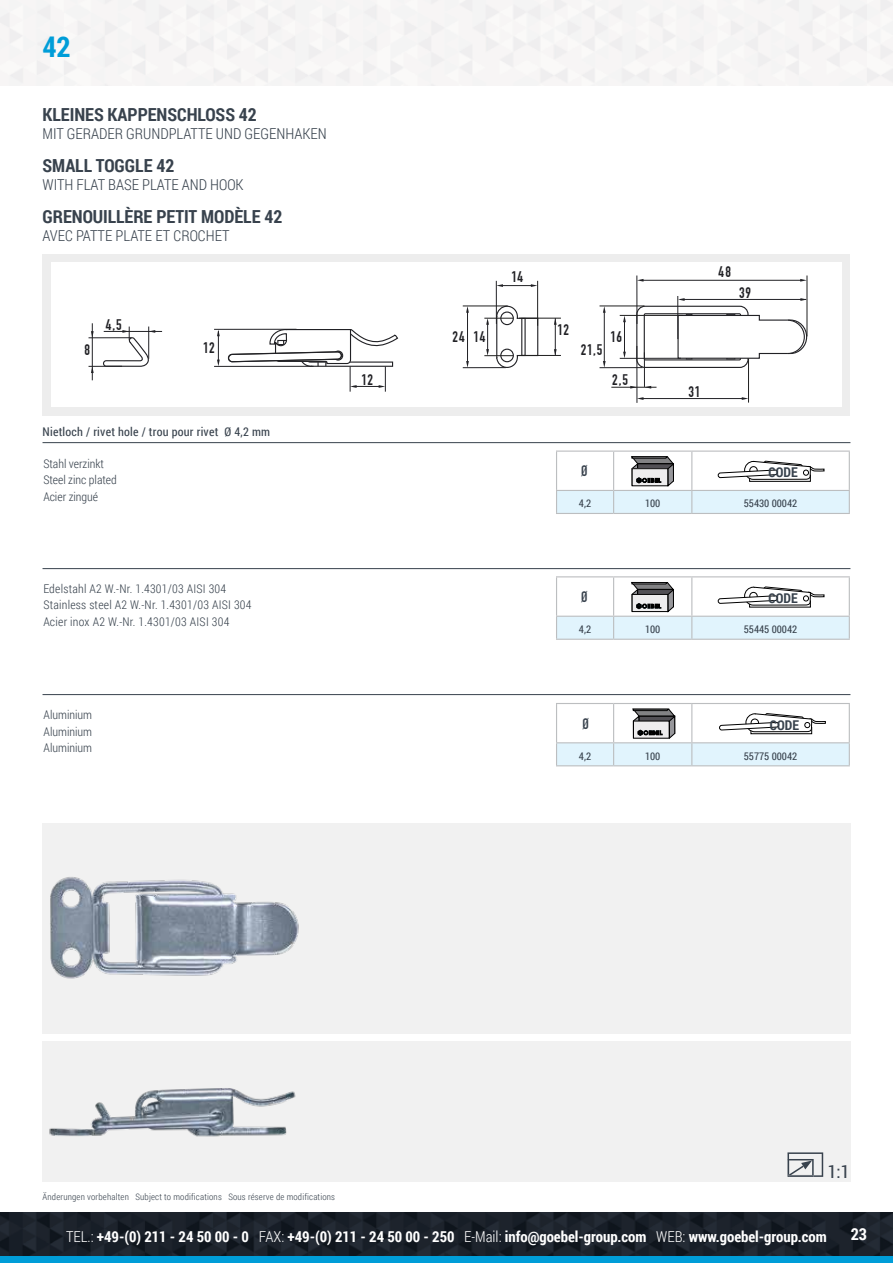
<style>
.page{position:relative;width:893px;height:1263px;background:#fff}
.page>*{position:absolute;margin:0;border:0;box-sizing:border-box;transform-origin:0 0}
.t1{font:700 28.5px "Roboto Condensed";color:#009dd8}
.t2{font:700 18px "Roboto Condensed";color:#38424d}
.t3{font:18px "Roboto Condensed";color:#38424d}
.t4{font:700 16.5px "Roboto Condensed";color:#fff}
.t5{font:700 15px "Roboto Condensed";color:#fff}
.t6{font:300 15px "Roboto Condensed";color:#38424d}
.t7{font:15px "DIN Engschrift";letter-spacing:.04em;color:#212125}
.t8{font:15px "DIN Engschrift";color:#38424d}
.t9{font:700 13.5px "Roboto Condensed";color:#38424d}
.t10{font:300 12px/16.5px "Roboto Condensed";letter-spacing:.015em;color:#38424d}
.t11{font:12px "Roboto Condensed";letter-spacing:.02em;color:#38424d}
.t12{font:10.5px "Roboto Condensed";color:#38424d}
.t13{font:300 9px "Roboto Condensed";letter-spacing:.02em;color:#38424d}
.s1{font-weight:300}
</style>
<div class="page">
<div style="left:0;top:1255px;width:893px;height:8px;background:#009dd8"></div>
<img style="left:0;top:1213px;width:893px;height:42px">
<div style="left:43px;top:823px;width:807px;height:210px;background:#f1f1f1"></div>
<div style="left:43px;top:1042px;width:807px;height:140px;background:#f1f1f1"></div>
<div style="left:43px;top:254px;width:807px;height:162px;background:#ededed"></div>
<div style="left:51px;top:263px;width:791px;height:144px;background:#fff"></div>
<hr style="left:43px;top:442px;width:807px;height:1px;background:#38424d">
<hr style="left:43px;top:568px;width:807px;height:1px;background:#38424d">
<hr style="left:43px;top:694px;width:807px;height:1px;background:#38424d">
<hr style="left:556px;top:450px;width:58px;height:2px;background:#bcbec0">
<hr style="left:556px;top:452px;width:1px;height:38px;background:#bcbec0">
<hr style="left:614px;top:450px;width:78px;height:2px;background:#bcbec0">
<hr style="left:613px;top:452px;width:1px;height:38px;background:#bcbec0">
<hr style="left:692px;top:450px;width:158px;height:2px;background:#bcbec0">
<hr style="left:691px;top:452px;width:1px;height:38px;background:#bcbec0">
<hr style="left:849px;top:452px;width:1px;height:38px;background:#bcbec0">
<hr style="left:556px;top:513px;width:58px;height:1px;background:#bcbec0">
<hr style="left:614px;top:513px;width:78px;height:1px;background:#bcbec0">
<hr style="left:692px;top:513px;width:158px;height:1px;background:#bcbec0">
<hr style="left:556px;top:576px;width:58px;height:1px;background:#bcbec0">
<hr style="left:556px;top:577px;width:1px;height:39px;background:#bcbec0">
<hr style="left:614px;top:576px;width:78px;height:1px;background:#bcbec0">
<hr style="left:613px;top:577px;width:1px;height:39px;background:#bcbec0">
<hr style="left:692px;top:576px;width:158px;height:1px;background:#bcbec0">
<hr style="left:691px;top:577px;width:1px;height:39px;background:#bcbec0">
<hr style="left:849px;top:577px;width:1px;height:39px;background:#bcbec0">
<hr style="left:556px;top:639px;width:58px;height:1px;background:#bcbec0">
<hr style="left:614px;top:639px;width:78px;height:1px;background:#bcbec0">
<hr style="left:692px;top:639px;width:158px;height:1px;background:#bcbec0">
<hr style="left:556px;top:703px;width:58px;height:1px;background:#bcbec0">
<hr style="left:556px;top:704px;width:1px;height:38px;background:#bcbec0">
<hr style="left:614px;top:703px;width:78px;height:1px;background:#bcbec0">
<hr style="left:613px;top:704px;width:1px;height:38px;background:#bcbec0">
<hr style="left:692px;top:703px;width:158px;height:1px;background:#bcbec0">
<hr style="left:691px;top:704px;width:1px;height:38px;background:#bcbec0">
<hr style="left:849px;top:704px;width:1px;height:38px;background:#bcbec0">
<svg style="left:787px;top:1152px;width:36px;height:25px"></svg>
<svg style="left:556px;top:456px;width:294px;height:57px"></svg>
<svg style="left:556px;top:582px;width:294px;height:57px"></svg>
<svg style="left:556px;top:709px;width:294px;height:57px"></svg>
<hr style="left:92px;top:323px;width:1px;height:57px;background:#212125">
<hr style="left:89px;top:337px;width:43px;height:1px;background:#212125">
<svg style="left:91px;top:331px;width:3px;height:7px"></svg>
<hr style="left:89px;top:366px;width:33px;height:1px;background:#212125">
<hr style="left:104px;top:331px;width:58px;height:1px;background:#212125">
<svg style="left:102px;top:326px;width:53px;height:41px"></svg>
<hr style="left:218px;top:331px;width:1px;height:31px;background:#212125">
<hr style="left:214px;top:329px;width:82px;height:1px;background:#212125">
<svg style="left:217px;top:360px;width:3px;height:6px"></svg>
<hr style="left:214px;top:366px;width:99px;height:1px;background:#212125">
<hr style="left:463px;top:367px;width:43px;height:1px;background:#212125">
<hr style="left:463px;top:306px;width:45px;height:1px;background:#1f1f1f">
<hr style="left:467px;top:312px;width:1px;height:50px;background:#212125">
<svg style="left:466px;top:306px;width:3px;height:7px"></svg>
<svg style="left:466px;top:361px;width:3px;height:7px"></svg>
<hr style="left:496px;top:281px;width:1px;height:43px;background:#212125">
<hr style="left:537px;top:281px;width:1px;height:45px;background:#1f1f1f">
<hr style="left:502px;top:285px;width:31px;height:1px;background:#212125">
<svg style="left:531px;top:284px;width:6px;height:3px"></svg>
<svg style="left:496px;top:284px;width:7px;height:3px"></svg>
<hr style="left:637px;top:275px;width:1px;height:49px;background:#212125">
<hr style="left:807px;top:275px;width:1px;height:61px;background:#1f1f1f">
<hr style="left:642px;top:280px;width:160px;height:1px;background:#212125">
<svg style="left:800px;top:279px;width:7px;height:3px"></svg>
<svg style="left:637px;top:279px;width:6px;height:3px"></svg>
<hr style="left:599px;top:367px;width:44px;height:1px;background:#212125">
<hr style="left:599px;top:306px;width:45px;height:1px;background:#1f1f1f">
<hr style="left:604px;top:312px;width:1px;height:50px;background:#212125">
<svg style="left:603px;top:306px;width:3px;height:7px"></svg>
<svg style="left:603px;top:361px;width:3px;height:7px"></svg>
<hr style="left:620px;top:358px;width:61px;height:1px;background:#212125">
<hr style="left:620px;top:315px;width:63px;height:1px;background:#1f1f1f">
<hr style="left:624px;top:321px;width:1px;height:32px;background:#212125">
<svg style="left:623px;top:316px;width:3px;height:6px"></svg>
<svg style="left:623px;top:352px;width:3px;height:6px"></svg>
<hr style="left:637px;top:346px;width:1px;height:57px;background:#212125">
<hr style="left:748px;top:359px;width:1px;height:44px;background:#1f1f1f">
<hr style="left:642px;top:398px;width:103px;height:1px;background:#212125">
<svg style="left:637px;top:397px;width:6px;height:3px"></svg>
<hr style="left:677px;top:296px;width:1px;height:43px;background:#212125">
<svg style="left:636px;top:298px;width:172px;height:71px"></svg>
<hr style="left:644px;top:352px;width:1px;height:35px;background:#212125">
<hr style="left:611px;top:387px;width:45px;height:1px;background:#1f1f1f">
<svg style="left:645px;top:386px;width:6px;height:3px"></svg>
<svg style="left:630px;top:386px;width:7px;height:3px"></svg>
<svg style="left:227px;top:328px;width:172px;height:64px"></svg>
<svg style="left:484px;top:305px;width:55px;height:64px"></svg>
<hr style="left:519px;top:318px;width:42px;height:1px;background:#1f1f1f">
<hr style="left:555px;top:318px;width:1px;height:37px;background:#212125">
<svg style="left:554px;top:318px;width:3px;height:7px"></svg>
<hr style="left:519px;top:355px;width:42px;height:1px;background:#1f1f1f">
<img style="left:50px;top:877px;width:249px;height:102px">
<img style="left:49px;top:1088px;width:247px;height:49px">
<h1 class="t1" style="left:43px;top:27px;width:30px">42</h1>
<h2 class="t2" style="left:43px;top:102px;width:216px">KLEINES KAPPENSCHLOSS 42</h2>
<p class="t6" style="left:43px;top:123px;width:286px">MIT GERADER GRUNDPLATTE UND GEGENHAKEN</p>
<h2 class="t2" style="left:43px;top:153px;width:133px">SMALL TOGGLE 42</h2>
<p class="t6" style="left:43px;top:174px;width:203px">WITH FLAT BASE PLATE AND HOOK</p>
<h2 class="t2" style="left:43px;top:204px;width:241px">GRENOUILLÈRE PETIT MODÈLE 42</h2>
<p class="t6" style="left:43px;top:225px;width:189px">AVEC PATTE PLATE ET CROCHET</p>
<p class="t7" style="left:84px;top:341px;width:7px">8</p>
<p class="t7" style="left:106px;top:315px;width:17px">4,5</p>
<p class="t7" style="left:203px;top:339px;width:13px">12</p>
<p class="t11" style="left:43px;top:423px;width:229px">Nietloch / rivet hole / trou pour rivet Ø 4,2 mm</p>
<p class="t10" style="left:43px;top:455px;width:75px">Stahl verzinkt<br>Steel zinc plated<br>Acier zingué</p>
<p class="t10" style="left:43px;top:580px;width:210px">Edelstahl A2 W.-Nr. 1.4301/03 AISI 304<br>Stainless steel A2 W.-Nr. 1.4301/03 AISI 304<br>Acier inox A2 W.-Nr. 1.4301/03 AISI 304</p>
<p class="t10" style="left:44px;top:706px;width:50px;text-align:justify">Aluminium Aluminium Aluminium</p>
<p class="t7" style="left:511px;top:268px;width:13px">14</p>
<p class="t7" style="left:719px;top:263px;width:14px">48</p>
<p class="t7" style="left:739px;top:284px;width:14px">39</p>
<p class="t7" style="left:452px;top:328px;width:14px">24</p>
<p class="t7" style="left:474px;top:328px;width:13px">14</p>
<p class="t7" style="left:557px;top:321px;width:13px">12</p>
<p class="t7" style="left:581px;top:340px;width:23px">21,5</p>
<p class="t7" style="left:610px;top:328px;width:13px">16</p>
<p class="t7" style="left:361px;top:370px;width:13px">12</p>
<p class="t7" style="left:612px;top:371px;width:17px">2,5</p>
<p class="t7" style="left:688px;top:383px;width:14px">31</p>
<p class="t8" style="left:581px;top:462px;width:8px">Ø</p>
<p class="t9" style="left:769px;top:463px;width:31px">CODE</p>
<p class="t12" style="left:579px;top:496px;width:14px">4,2</p>
<p class="t12" style="left:645px;top:496px;width:17px">100</p>
<p class="t12" style="left:744px;top:496px;width:55px">55430 00042</p>
<p class="t8" style="left:581px;top:588px;width:8px">Ø</p>
<p class="t9" style="left:769px;top:589px;width:31px">CODE</p>
<p class="t12" style="left:579px;top:622px;width:14px">4,2</p>
<p class="t12" style="left:645px;top:622px;width:17px">100</p>
<p class="t12" style="left:744px;top:622px;width:55px">55445 00042</p>
<p class="t8" style="left:583px;top:715px;width:8px">Ø</p>
<p class="t9" style="left:770px;top:715px;width:31px">CODE</p>
<p class="t12" style="left:579px;top:749px;width:14px">4,2</p>
<p class="t12" style="left:645px;top:749px;width:17px">100</p>
<p class="t12" style="left:744px;top:749px;width:55px">55775 00042</p>
<p class="t13" style="left:43px;top:1191px;width:294px">Änderungen vorbehalten Subject to modifications Sous réserve de modifications</p>
<h2 class="t3" style="left:828px;top:1159px;width:23px">1:1</h2>
<p class="t5" style="left:66px;top:1226px;width:762px"><span class="s1">TEL.:</span> +49-(0) 211 - 24 50 00 - 0 <span class="s1">FAX:</span> +49-(0) 211 - 24 50 00 - 250 <span class="s1">E-Mail:</span> info@goebel-group.com <span class="s1">WEB:</span> www.goebel-group.com</p>
<h3 class="t4" style="left:851px;top:1223px;width:18px">23</h3>
</div>
